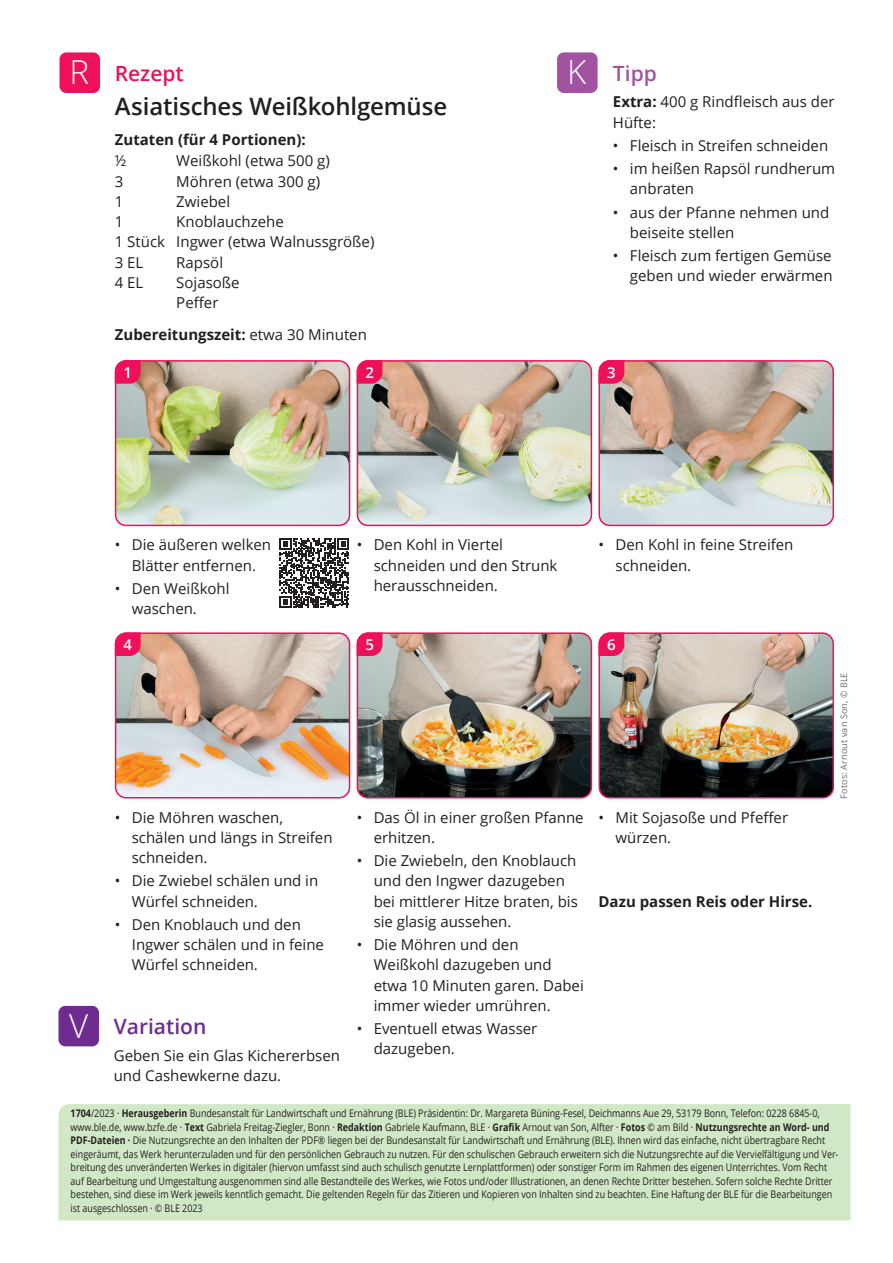
<style>
.page{position:relative;width:893px;height:1263px;background:#fff}
.page>*{position:absolute;margin:0;border:0;box-sizing:border-box;transform-origin:0 0}
.t1{font:300 33.15px "Open Sans";color:#fff}
.t2{font:600 24px "Open Sans";letter-spacing:-.005em;color:#231f20}
.t3{font:600 21px "Open Sans";color:#6e2c91}
.t4{font:600 21px "Open Sans";color:#ee1059}
.t5{font:600 21px "Open Sans";color:#a153a1}
.t6{font:15px/20.2px "Open Sans";color:#231f20}
.t7{font:700 15px "Open Sans";color:#231f20}
.t8{font:600 15px "Open Sans";color:#fff}
.t9{font:10.5px/13.5px "Open Sans";color:#231f20;scale:.85 1}
.t10{font:9px "Open Sans";letter-spacing:.02em;color:#6c6d70}
.s1{font-weight:400}
.s2{font-weight:700}
</style>
<div class="page">
<div style="left:60px;top:52px;width:40px;height:41px;background:#ee1059;border-radius:7px"></div>
<div style="left:557px;top:52px;width:41px;height:41px;background:#a153a1;border-radius:7px"></div>
<img style="left:116px;top:362px;width:234px;height:163px">
<div style="left:115px;top:360px;width:235px;height:166px;border:2px solid #ee1059;border-radius:11px"></div>
<svg style="left:114px;top:360px;width:27px;height:24px"></svg>
<img style="left:357px;top:362px;width:234px;height:163px">
<div style="left:357px;top:360px;width:235px;height:166px;border:2px solid #ee1059;border-radius:11px"></div>
<svg style="left:356px;top:360px;width:27px;height:24px"></svg>
<img style="left:601px;top:363px;width:231px;height:161px">
<div style="left:598px;top:360px;width:236px;height:166px;border:2px solid #ee1059;border-radius:11px"></div>
<svg style="left:598px;top:360px;width:27px;height:24px"></svg>
<img style="left:116px;top:635px;width:234px;height:163px">
<div style="left:115px;top:632px;width:235px;height:166px;border:2px solid #ee1059;border-radius:11px"></div>
<svg style="left:114px;top:632px;width:27px;height:25px"></svg>
<img style="left:357px;top:635px;width:234px;height:163px">
<div style="left:357px;top:632px;width:235px;height:166px;border:2px solid #ee1059;border-radius:11px"></div>
<svg style="left:356px;top:632px;width:27px;height:25px"></svg>
<img style="left:601px;top:635px;width:232px;height:163px">
<div style="left:598px;top:632px;width:236px;height:166px;border:2px solid #ee1059;border-radius:11px"></div>
<svg style="left:598px;top:632px;width:27px;height:25px"></svg>
<div style="left:58px;top:1006px;width:41px;height:40px;background:#6e2c91;border-radius:7px"></div>
<svg style="left:280px;top:538px;width:69px;height:70px"></svg>
<div style="left:58px;top:1104px;width:791px;height:115px;background:#d1e8c6"></div>
<h1 class="t1" style="left:69px;top:50px;width:21px">R</h1>
<h1 class="t1" style="left:567px;top:50px;width:21px">K</h1>
<h3 class="t4" style="left:115px;top:59px;width:70px">Rezept</h3>
<h2 class="t2" style="left:115px;top:90px;width:334px">Asiatisches Weißkohlgemüse</h2>
<h3 class="t7" style="left:115px;top:129px;width:192px">Zutaten (für 4 Portionen):</h3>
<h3 class="t6" style="left:115px;top:150px;width:13px">½</h3>
<h3 class="t6" style="left:176px;top:150px;width:155px">Weißkohl (etwa 500 g)</h3>
<h3 class="t6" style="left:115px;top:171px;width:10px">3</h3>
<h3 class="t6" style="left:176px;top:171px;width:145px">Möhren (etwa 300 g)</h3>
<h3 class="t6" style="left:115px;top:191px;width:10px">1</h3>
<h3 class="t6" style="left:176px;top:191px;width:55px">Zwiebel</h3>
<h3 class="t6" style="left:115px;top:211px;width:10px">1</h3>
<h3 class="t6" style="left:115px;top:211px;width:261px;text-indent:62px">Knoblauchzehe<br>1 Stück Ingwer (etwa Walnussgröße)<br>3 EL</h3>
<h3 class="t6" style="left:176px;top:252px;width:48px">Rapsöl</h3>
<h3 class="t6" style="left:115px;top:272px;width:30px">4 EL</h3>
<h3 class="t6" style="left:176px;top:272px;width:65px">Sojasoße<br>Peffer</h3>
<h3 class="t7" style="left:115px;top:324px;width:254px">Zubereitungszeit: <span class="s1">etwa 30 Minuten</span></h3>
<h3 class="t5" style="left:613px;top:59px;width:45px">Tipp</h3>
<h3 class="t6" style="left:613px;top:91px;width:223px"><span class="s2">Extra:</span> 400 g Rindfleisch aus der<br>Hüfte:</h3>
<h3 class="t6" style="left:613px;top:135px;width:217px">• Fleisch in Streifen schneiden</h3>
<h3 class="t6" style="left:630px;top:158px;width:207px;text-indent:-17px">• im heißen Rapsöl rundherum anbraten</h3>
<h3 class="t6" style="left:630px;top:202px;width:201px;text-indent:-17px">• aus der Pfanne nehmen und beiseite stellen</h3>
<h3 class="t6" style="left:613px;top:245px;width:221px;text-align:right">• Fleisch zum fertigen Gemüse geben und wieder erwärmen</h3>
<h3 class="t8" style="left:124px;top:362px;width:10px">1</h3>
<h3 class="t8" style="left:365px;top:362px;width:10px">2</h3>
<h3 class="t8" style="left:607px;top:362px;width:10px">3</h3>
<h3 class="t6" style="left:115px;top:534px;width:158px;text-align:center">• Die äußeren welken<br>Blätter entfernen.</h3>
<h3 class="t6" style="left:132px;top:578px;width:99px;text-indent:-17px">• Den Weißkohl waschen.</h3>
<h3 class="t6" style="left:374px;top:534px;width:185px;text-indent:-17px">• Den Kohl in Viertel schneiden und den Strunk herausschneiden.</h3>
<h3 class="t6" style="left:616px;top:534px;width:179px;text-indent:-17px">• Den Kohl in feine Streifen schneiden.</h3>
<h3 class="t8" style="left:124px;top:634px;width:10px">4</h3>
<h3 class="t8" style="left:365px;top:634px;width:10px">5</h3>
<h3 class="t8" style="left:607px;top:634px;width:10px">6</h3>
<h1 class="t1" style="left:69px;top:1003px;width:21px">V</h1>
<h3 class="t6" style="left:132px;top:807px;width:202px;text-indent:-17px">• Die Möhren waschen, schälen und längs in Streifen schneiden.</h3>
<h3 class="t6" style="left:132px;top:870px;width:188px;text-indent:-17px">• Die Zwiebel schälen und in<br>Würfel schneiden.</h3>
<h3 class="t6" style="left:132px;top:914px;width:194px;text-indent:-17px">• Den Knoblauch und den<br>Ingwer schälen und in feine<br>Würfel schneiden.</h3>
<h3 class="t3" style="left:114px;top:1012px;width:94px">Variation</h3>
<h3 class="t6" style="left:114px;top:1045px;width:228px">Geben Sie ein Glas Kichererbsen und Cashewkerne dazu.</h3>
<h3 class="t6" style="left:374px;top:807px;width:212px;text-indent:-17px">• Das Öl in einer großen Pfanne erhitzen.</h3>
<h3 class="t6" style="left:374px;top:850px;width:206px;text-indent:-17px">• Die Zwiebeln, den Knoblauch und den Ingwer dazugeben bei mittlerer Hitze braten, bis sie glasig aussehen.</h3>
<h3 class="t6" style="left:374px;top:934px;width:212px;text-indent:-17px">• Die Möhren und den<br>Weißkohl dazugeben und etwa 10 Minuten garen. Dabei immer wieder umrühren.</h3>
<h3 class="t6" style="left:374px;top:1018px;width:165px;text-indent:-17px">• Eventuell etwas Wasser dazugeben.</h3>
<h3 class="t6" style="left:616px;top:807px;width:174px;text-indent:-17px">• Mit Sojasoße und Pfeffer würzen.</h3>
<h3 class="t7" style="left:598px;top:890px;width:215px">Dazu passen Reis oder Hirse.</h3>
<p class="t10" style="left:838px;top:798px;width:127px;rotate:-90deg">Fotos: Arnout van Son, © BLE</p>
<p class="t9" style="left:71px;top:1106px;width:905px"><span class="s2">1704</span>/2023 · <span class="s2">Herausgeberin</span> Bundesanstalt für Landwirtschaft und Ernährung (BLE) Präsidentin: Dr. Margareta Büning-Fesel, Deichmanns Aue 29, 53179 Bonn, Telefon: 0228 6845-0, www.ble.de, www.bzfe.de · <span class="s2">Text</span> Gabriela Freitag-Ziegler, Bonn · <span class="s2">Redaktion</span> Gabriele Kaufmann, BLE · <span class="s2">Grafik</span> Arnout van Son, Alfter · <span class="s2">Fotos</span> © am Bild · <span class="s2">Nutzungsrechte an Word- und PDF-Dateien ·</span> Die Nutzungsrechte an den Inhalten der PDF® liegen bei der Bundesanstalt für Landwirtschaft und Ernährung (BLE). Ihnen wird das einfache, nicht übertragbare Recht eingeräumt, das Werk herunterzuladen und für den persönlichen Gebrauch zu nutzen. Für den schulischen Gebrauch erweitern sich die Nutzungsrechte auf die Vervielfältigung und Ver&shy;breitung des unveränderten Werkes in digitaler (hiervon umfasst sind auch schulisch genutzte Lernplattformen) oder sonstiger Form im Rahmen des eigenen Unterrichtes. Vom Recht auf Bearbeitung und Umgestaltung ausgenommen sind alle Bestandteile des Werkes, wie Fotos und/oder Illustrationen, an denen Rechte Dritter bestehen. Sofern solche Rechte Dritter bestehen, sind diese im Werk jeweils kenntlich gemacht. Die geltenden Regeln für das Zitieren und Kopieren von Inhalten sind zu beachten. Eine Haftung der BLE für die Bearbeitungen ist ausgeschlossen · © BLE 2023</p>
</div>
